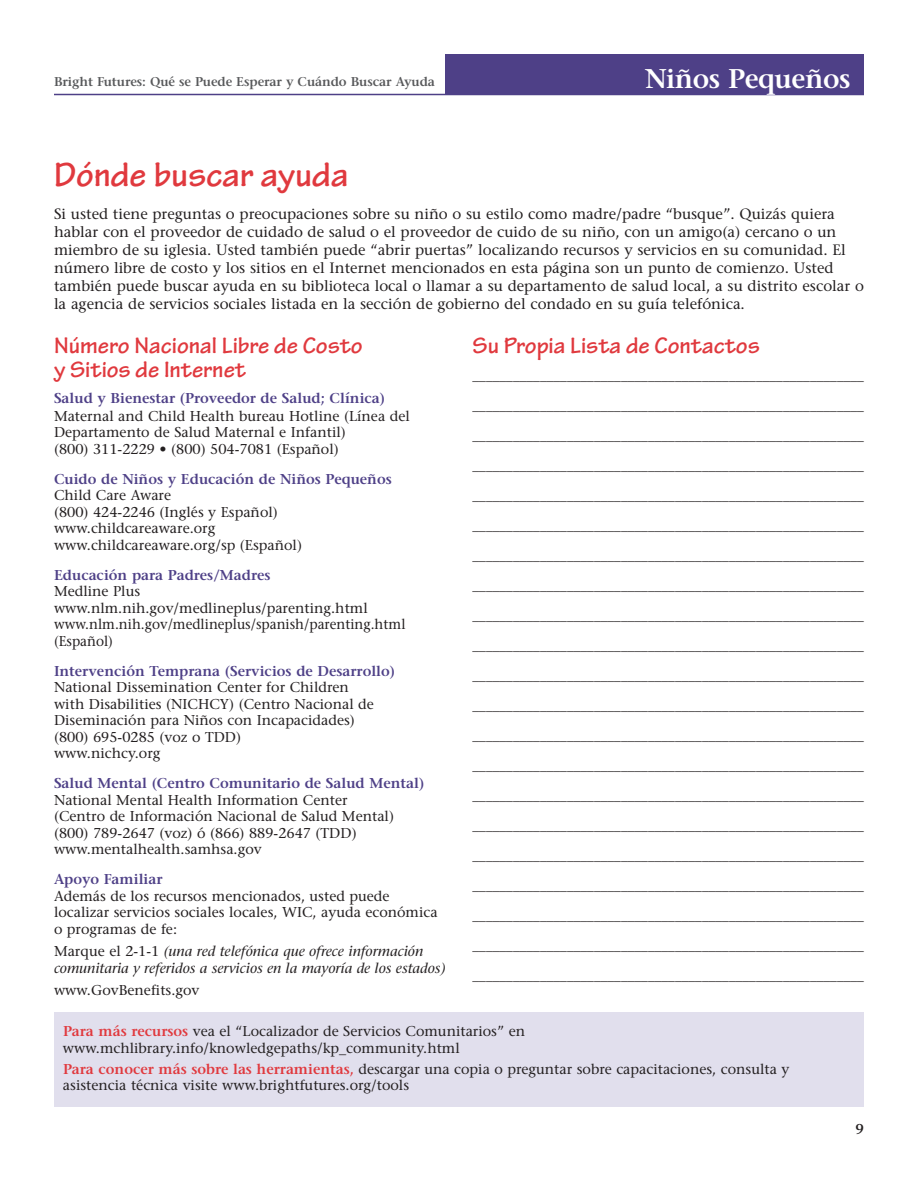
<style>
.page{position:relative;width:918px;height:1188px;background:#fff}
.page>*{position:absolute;margin:0;border:0;box-sizing:border-box;transform-origin:0 0}
.t1{font:36px "Tekton MM 503 488";color:#e0393e}
.t2{font:600 27px "Stone Serif";letter-spacing:-.02em;color:#fff}
.t3{font:24px/24px "Tekton MM 503 488";color:#e0393e}
.t4{font:15px/18px "Stone Serif";color:#231f20}
.t5{font:14.25px/16.5px "Stone Serif";color:#231f20}
.t6{font:600 14.25px "Stone Serif";color:#4e4087}
.t7{font:italic 14.25px/16.5px "Stone Serif";color:#231f20}
.t8{font:600 14.25px "Stone Serif";color:#231f20}
.t9{font:13.5px "Stone Serif";color:#231f20}
.t10{font:600 12.75px "Stone Serif";letter-spacing:-.005em;color:#58595b}
.s1{font-style:normal}
.s2{font-weight:600;color:#e0393e}
</style>
<div class="page">
<hr style="left:54px;top:94px;width:810px;height:1px;background:#4e4087">
<div style="left:446px;top:54px;width:418px;height:40px;background:#4e4087"></div>
<div style="left:54px;top:1012px;width:810px;height:95px;background:#e1dfed"></div>
<p class="t10" style="left:54px;top:77px;width:382px">Bright Futures: Qué se Puede Esperar y Cuándo Buscar Ayuda</p>
<h2 class="t2" style="left:645px;top:68px;width:207px">Niños Pequeños</h2>
<h1 class="t1" style="left:54px;top:162px;width:296px">Dónde buscar ayuda</h1>
<p class="t4" style="left:54px;top:206px;width:811px">Si usted tiene preguntas o preocupaciones sobre su niño o su estilo como madre/padre “busque”. Quizás quiera hablar con el proveedor de cuidado de salud o el proveedor de cuido de su niño, con un amigo(a) cercano o un miembro de su iglesia. Usted también puede “abrir puertas” localizando recursos y servicios en su comunidad. El número libre de costo y los sitios en el Internet mencionados en esta página son un punto de comienzo. Usted también puede buscar ayuda en su biblioteca local o llamar a su departamento de salud local, a su distrito escolar o la agencia de servicios sociales listada en la sección de gobierno del condado en su guía telefónica.</p>
<h3 class="t3" style="left:54px;top:335px;width:310px">Número Nacional Libre de Costo y Sitios de Internet</h3>
<p class="t6" style="left:54px;top:392px;width:333px">Salud y Bienestar (Proveedor de Salud; Clínica)</p>
<p class="t5" style="left:54px;top:409px;width:357px">Maternal and Child Health bureau Hotline (Línea del<br>Departamento de Salud Maternal e Infantil)<br>(800) 311-2229 • (800) 504-7081 (Español)</p>
<p class="t6" style="left:54px;top:473px;width:339px">Cuido de Niños y Educación de Niños Pequeños</p>
<p class="t5" style="left:54px;top:488px;width:250px">Child Care Aware<br>(800) 424-2246 (Inglés y Español) www.childcareaware.org www.childcareaware.org/sp (Español)</p>
<p class="t6" style="left:54px;top:569px;width:218px">Educación para Padres/Madres</p>
<p class="t5" style="left:54px;top:584px;width:353px">Medline Plus www.nlm.nih.gov/medlineplus/parenting.html www.nlm.nih.gov/medlineplus/spanish/parenting.html (Español)</p>
<p class="t6" style="left:54px;top:665px;width:343px">Intervención Temprana (Servicios de Desarrollo)</p>
<p class="t5" style="left:54px;top:680px;width:321px">National Dissemination Center for Children with Disabilities (NICHCY) (Centro Nacional de Diseminación para Niños con Incapacidades) (800) 695-0285 (voz o TDD)<br>www.nichcy.org</p>
<p class="t6" style="left:54px;top:778px;width:372px">Salud Mental (Centro Comunitario de Salud Mental)</p>
<p class="t5" style="left:54px;top:793px;width:342px">National Mental Health Information Center (Centro de Información Nacional de Salud Mental) (800) 789-2647 (voz) ó (866) 889-2647 (TDD) www.mentalhealth.samhsa.gov</p>
<p class="t6" style="left:54px;top:874px;width:110px">Apoyo Familiar</p>
<p class="t5" style="left:54px;top:889px;width:385px">Además de los recursos mencionados, usted puede localizar servicios sociales locales, WIC, ayuda económica o programas de fe:</p>
<p class="t7" style="left:54px;top:945px;width:393px"><span class="s1">Marque el 2-1-1</span> (una red telefónica que ofrece información comunitaria y referidos a servicios en la mayoría de los estados)</p>
<p class="t5" style="left:54px;top:984px;width:147px">www.GovBenefits.gov</p>
<h3 class="t3" style="left:472px;top:335px;width:289px">Su Propia Lista de Contactos</h3>
<p class="t9" style="left:472px;top:370px;width:393px">__________________________________________________________</p>
<p class="t9" style="left:472px;top:400px;width:393px">__________________________________________________________</p>
<p class="t9" style="left:472px;top:430px;width:393px">__________________________________________________________</p>
<p class="t9" style="left:472px;top:460px;width:393px">__________________________________________________________</p>
<p class="t9" style="left:472px;top:490px;width:393px">__________________________________________________________</p>
<p class="t9" style="left:472px;top:520px;width:393px">__________________________________________________________</p>
<p class="t9" style="left:472px;top:550px;width:393px">__________________________________________________________</p>
<p class="t9" style="left:472px;top:580px;width:393px">__________________________________________________________</p>
<p class="t9" style="left:472px;top:610px;width:393px">__________________________________________________________</p>
<p class="t9" style="left:472px;top:640px;width:393px">__________________________________________________________</p>
<p class="t9" style="left:472px;top:670px;width:393px">__________________________________________________________</p>
<p class="t9" style="left:472px;top:700px;width:393px">__________________________________________________________</p>
<p class="t9" style="left:472px;top:730px;width:393px">__________________________________________________________</p>
<p class="t9" style="left:472px;top:760px;width:393px">__________________________________________________________</p>
<p class="t9" style="left:472px;top:790px;width:393px">__________________________________________________________</p>
<p class="t9" style="left:472px;top:820px;width:393px">__________________________________________________________</p>
<p class="t9" style="left:472px;top:850px;width:393px">__________________________________________________________</p>
<p class="t9" style="left:472px;top:880px;width:393px">__________________________________________________________</p>
<p class="t9" style="left:472px;top:910px;width:393px">__________________________________________________________</p>
<p class="t9" style="left:472px;top:940px;width:393px">__________________________________________________________</p>
<p class="t9" style="left:472px;top:970px;width:393px">__________________________________________________________</p>
<p class="t5" style="left:63px;top:1024px;width:464px"><span class="s2">Para más recursos</span> vea el “Localizador de Servicios Comunitarios” en www.mchlibrary.info/knowledgepaths/kp_community.html</p>
<p class="t5" style="left:63px;top:1062px;width:728px"><span class="s2">Para conocer más sobre las herramientas,</span> descargar una copia o preguntar sobre capacitaciones, consulta y asistencia técnica visite www.brightfutures.org/tools</p>
<p class="t8" style="left:856px;top:1123px;width:10px">9</p>
</div>
